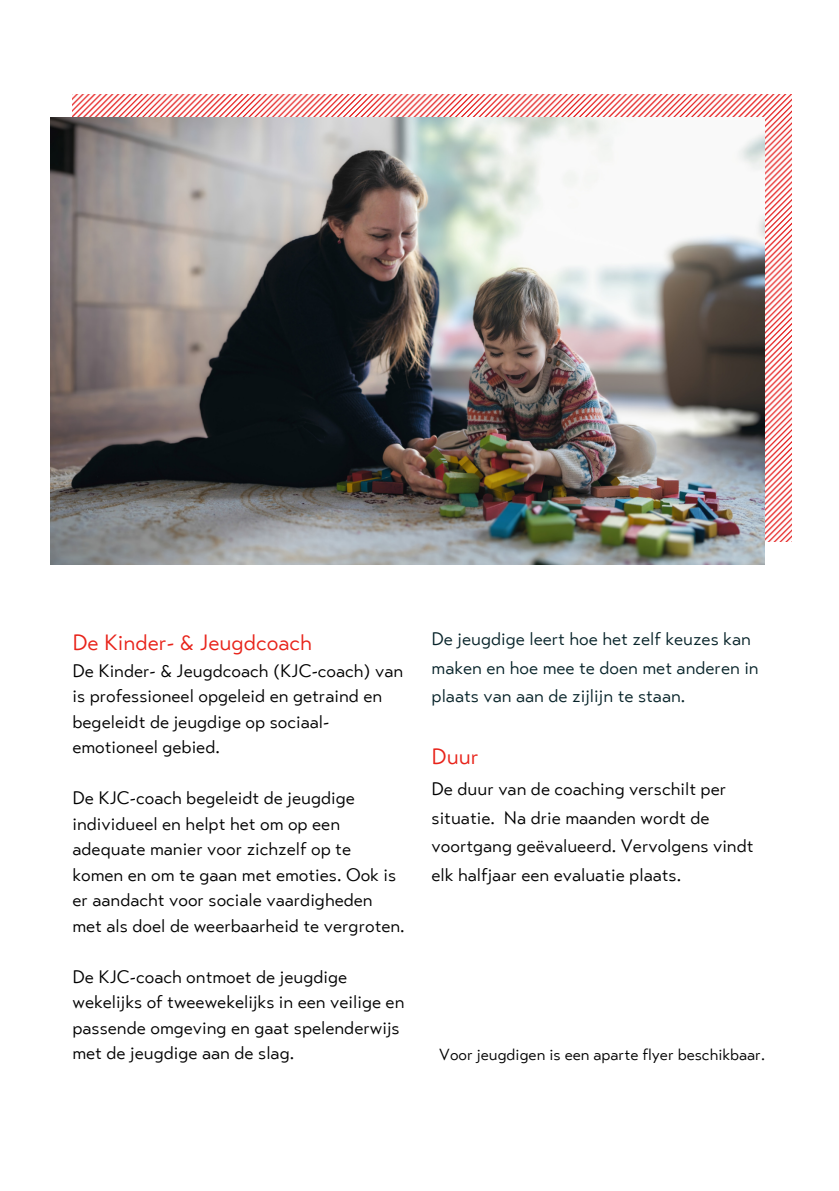
<style>
.page{position:relative;width:839px;height:1191px;background:#fff}
.page>*{position:absolute;margin:0;border:0;box-sizing:border-box;transform-origin:0 0}
.t1{font:22px "Transat Text Standard";color:#e8231a}
.t2{font:18px/25.6px "Transat Text Standard";color:#000}
.t3{font:18px/28.4px "Transat Text Standard";color:#072329}
.t4{font:16px "Transat Text Standard";color:#000}
</style>
<div class="page">
<img style="left:72px;top:95px;width:719px;height:447px">
<img style="left:50px;top:118px;width:714px;height:447px">
<p class="t1" style="left:72px;top:634px;width:241px">De Kinder- &amp; Jeugdcoach</p>
<p class="t2" style="left:72px;top:660px;width:332px">De Kinder- &amp; Jeugdcoach (KJC-coach) van is professioneel opgeleid en getraind en begeleidt de jeugdige op sociaal&shy;emotioneel gebied.</p>
<p class="t2" style="left:72px;top:787px;width:334px">De KJC-coach begeleidt de jeugdige individueel en helpt het om op een adequate manier voor zichzelf op te komen en om te gaan met emoties. Ook is er aandacht voor sociale vaardigheden met als doel de weerbaarheid te vergroten.</p>
<p class="t2" style="left:72px;top:966px;width:333px">De KJC-coach ontmoet de jeugdige wekelijks of tweewekelijks in een veilige en passende omgeving en gaat spelenderwijs met de jeugdige aan de slag.</p>
<p class="t3" style="left:431px;top:627px;width:328px">De jeugdige leert hoe het zelf keuzes kan maken en hoe mee te doen met anderen in plaats van aan de zijlijn te staan.</p>
<p class="t1" style="left:431px;top:748px;width:49px">Duur</p>
<p class="t2" style="left:431px;top:777px;width:323px;line-height:28.4px">De duur van de coaching verschilt per situatie. Na drie maanden wordt de voortgang geëvalueerd. Vervolgens vindt</p>
<p class="t2" style="left:431px;top:864px;width:251px">elk halfjaar een evaluatie plaats.</p>
<p class="t4" style="left:439px;top:1049px;width:327px">Voor jeugdigen is een aparte flyer beschikbaar.</p>
</div>
